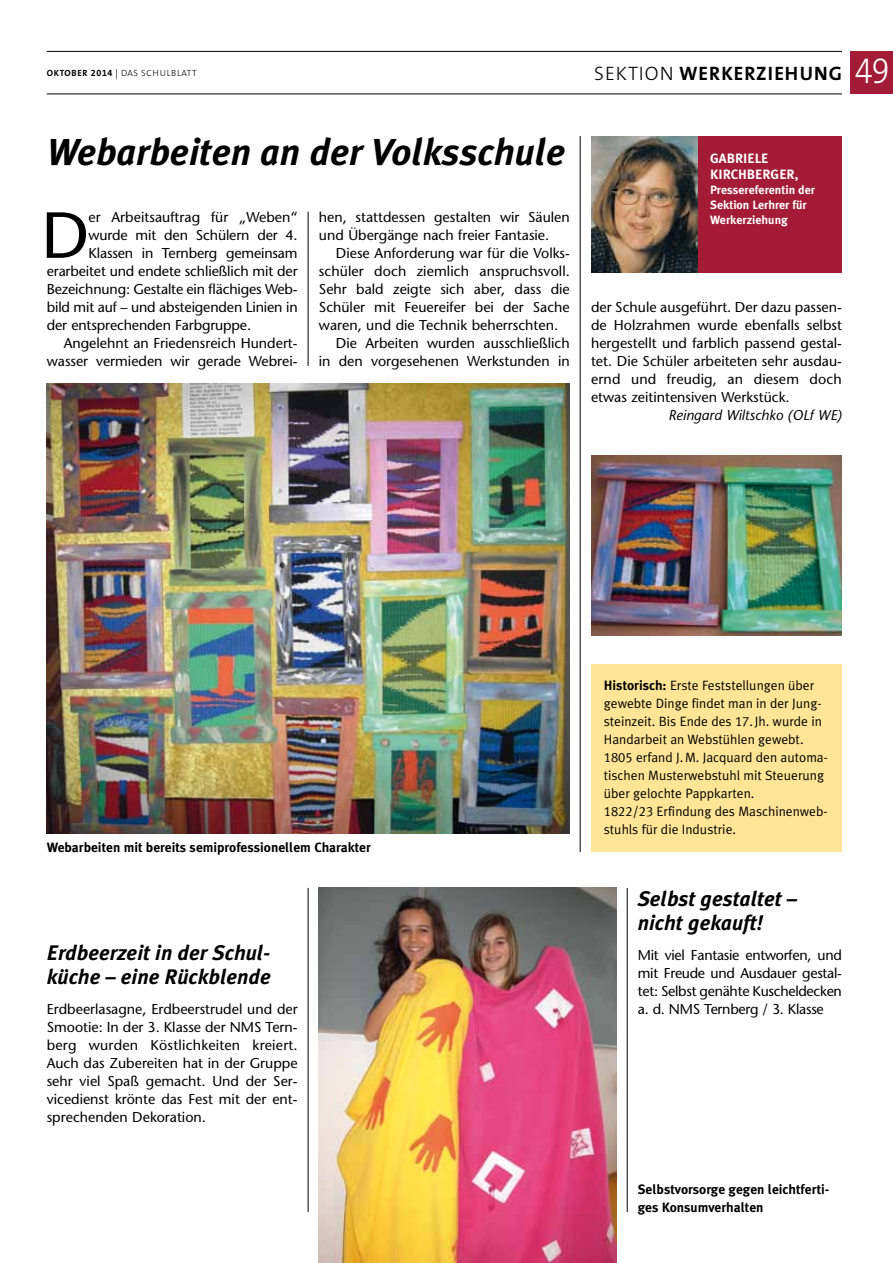
<style>
.page{position:relative;width:893px;height:1263px;background:#fff}
.page>*{position:absolute;margin:0;border:0;box-sizing:border-box;transform-origin:0 0}
.t1{font:500 64.95px "Stone Sans Std";color:#000}
.t2{font:italic 700 37.5px "Meta Plus";color:#000}
.t3{font:36px "The Sans Light Expert";color:#fff;scale:.9 1}
.t4{font:italic 700 21px/24px "Meta Plus";color:#000}
.t5{font:700 19.5px "The Sans";letter-spacing:.05em;color:#000}
.t6{font:500 14.25px/18px "Stone Sans Std";color:#000;text-align:justify}
.t7{font:italic 500 14.25px "Stone Sans Std";color:#000}
.t8{font:13.5px/18px "Meta Plus Normal";color:#000}
.t9{font:700 13.5px/18px "Meta Plus";color:#000}
.t10{font:700 13.5px/16.2px "Meta Plus";color:#fff}
.t11{font:700 12px/15px "Meta Plus";color:#fff}
.t12{font:300 9px "The Sans";letter-spacing:.07em;color:#000}
.s1{font-weight:700}
.s2{font-family:"The Sans Bold Expert";font-weight:400}
.s3{font-family:"Helvetica Neue LT Com";font-weight:400;font-stretch:condensed;font-size:13.5px}
.s4{font-weight:300}
.s5{font-family:"Meta Plus";font-weight:700}
.s6{font-family:"Meta Plus Normal Caps"}
</style>
<div class="page">
<div style="left:697px;top:136px;width:145px;height:136px;background:#a41b35"></div>
<img style="left:591px;top:136px;width:106px;height:136px">
<hr style="left:308px;top:212px;width:1px;height:154px;background:#000">
<hr style="left:308px;top:888px;width:1px;height:324px;background:#000">
<hr style="left:627px;top:888px;width:1px;height:324px;background:#000">
<hr style="left:580px;top:136px;width:1px;height:716px;background:#000">
<div style="left:591px;top:664px;width:251px;height:188px;background:#ffe595"></div>
<img style="left:319px;top:888px;width:298px;height:375px">
<img style="left:47px;top:384px;width:523px;height:450px">
<img style="left:591px;top:456px;width:251px;height:180px">
<hr style="left:47px;top:51px;width:795px;height:1px;background:#000">
<hr style="left:47px;top:94px;width:795px;height:1px;background:#000">
<div style="left:850px;top:51px;width:43px;height:43px;background:#a41b35"></div>
<p class="t12" style="left:47px;top:66px;width:152px"><span class="s1">OKTOBER</span> <span class="s2">2014</span> <span class="s3">|</span> DAS SCHULBLATT</p>
<h3 class="t5" style="left:594px;top:57px;width:206px"><span class="s4">SEKTION</span> WERKERZIEHUNG</h3>
<h3 class="t3" style="left:855px;top:42px;width:40px">49</h3>
<h2 class="t2" style="left:47px;top:130px;width:520px">Webarbeiten an der Volksschule</h2>
<h1 class="t1" style="left:41px;top:197px;width:49px">D</h1>
<p class="t6" style="left:88px;top:208px;width:211px">er Arbeitsauftrag für „Weben“</p>
<p class="t6" style="left:88px;top:226px;width:211px">wurde mit den Schülern der 4.</p>
<p class="t6" style="left:88px;top:244px;width:211px">Klassen in Ternberg gemeinsam</p>
<p class="t6" style="left:47px;top:262px;width:252px">erarbeitet und endete schließlich mit der</p>
<p class="t6" style="left:47px;top:280px;width:252px">Bezeichnung: Gestalte ein flächiges Web-</p>
<p class="t6" style="left:47px;top:298px;width:252px">bild mit auf – und absteigenden Linien in</p>
<p class="t6" style="left:47px;top:316px;width:206px">der entsprechenden Farbgruppe.</p>
<p class="t6" style="left:64px;top:334px;width:235px">Angelehnt an Friedensreich Hundert-</p>
<p class="t6" style="left:47px;top:352px;width:252px">wasser vermieden wir gerade Webrei-</p>
<p class="t6" style="left:319px;top:208px;width:252px">hen, stattdessen gestalten wir Säulen und Übergänge nach freier Fantasie.</p>
<p class="t6" style="left:336px;top:244px;width:235px">Diese Anforderung war für die Volks-</p>
<p class="t6" style="left:319px;top:262px;width:253px">schüler doch ziemlich anspruchsvoll.</p>
<p class="t6" style="left:319px;top:280px;width:252px">Sehr bald zeigte sich aber, dass die</p>
<p class="t6" style="left:319px;top:298px;width:252px">Schüler mit Feuereifer bei der Sache</p>
<p class="t6" style="left:319px;top:316px;width:241px">waren, und die Technik beherrschten.</p>
<p class="t6" style="left:336px;top:334px;width:235px">Die Arbeiten wurden ausschließlich</p>
<p class="t6" style="left:319px;top:352px;width:252px">in den vorgesehenen Werkstunden in</p>
<p class="t10" style="left:710px;top:150px;width:90px">Gabriele<br>Kirchberger,</p>
<p class="t11" style="left:710px;top:182px;width:107px">Pressereferentin der<br>Sektion Lerhrer für<br>Werkerziehung</p>
<p class="t6" style="left:591px;top:298px;width:252px">der Schule ausgeführt. Der dazu passen&shy;de Holzrahmen wurde ebenfalls selbst hergestellt und farblich passend gestal&shy;tet. Die Schüler arbeiteten sehr ausdau&shy;ernd und freudig, an diesem doch etwas zeitintensiven Werkstück.</p>
<p class="t7" style="left:669px;top:406px;width:175px">Reingard Wiltschko (OLf WE)</p>
<p class="t9" style="left:47px;top:838px;width:326px">Webarbeiten mit bereits semiprofessionellem Charakter</p>
<h3 class="t4" style="left:47px;top:940px;width:226px">Erdbeerzeit in der Schul&shy;küche – eine Rückblende</h3>
<p class="t6" style="left:47px;top:1000px;width:252px">Erdbeerlasagne, Erdbeerstrudel und der Smootie: In der 3. Klasse der NMS Tern&shy;berg wurden Köstlichkeiten kreiert.<br>Auch das Zubereiten hat in der Gruppe sehr viel Spaß gemacht. Und der Ser&shy;vicedienst krönte das Fest mit der ent&shy;sprechenden Dekoration.</p>
<p class="t8" style="left:604px;top:676px;width:226px"><span class="s5">Historisch:</span> Erste Feststellungen über gewebte Dinge findet man in der Jung&shy;steinzeit. Bis Ende des <span class="s6">17</span>.Jh. wurde in Handarbeit an Webstühlen gewebt.<br><span class="s6">1805</span> erfand J.M. Jacquard den automa&shy;tischen Musterwebstuhl mit Steuerung über gelochte Pappkarten.<br><span class="s6">1822/23</span> Erfindung des Maschinenweb&shy;stuhls für die Industrie.</p>
<h3 class="t4" style="left:638px;top:886px;width:161px">Selbst gestaltet – nicht gekauft!</h3>
<p class="t6" style="left:638px;top:946px;width:206px">Mit viel Fantasie entworfen, und mit Freude und Ausdauer gestal&shy;tet: Selbst genähte Kuscheldecken a. d. NMS Ternberg / 3. Klasse</p>
<p class="t9" style="left:638px;top:1180px;width:193px">Selbstvorsorge gegen leichtferti&shy;ges Konsumverhalten</p>
</div>
